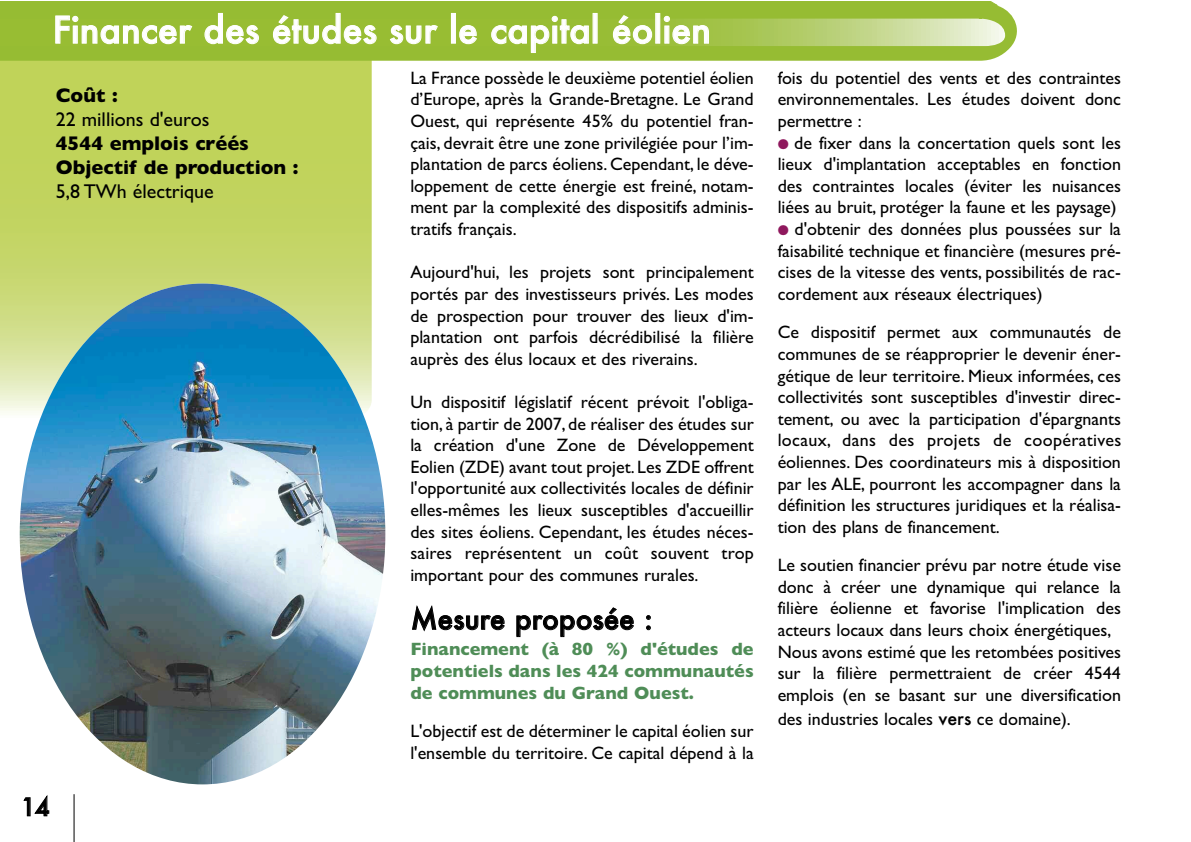
<style>
.page{position:relative;width:1191px;height:842px;background:#fff}
.page>*{position:absolute;margin:0;border:0;box-sizing:border-box;transform-origin:0 0}
.t1{font:500 36px "Futura";color:#fff}
.t2{font:500 28px "Futura";color:#000}
.t3{font:500 24px "Futura";color:#000}
.t4{font:700 20px/24px "Gill Sans";color:#000}
.t5{font:20px "Gill Sans";color:#000}
.t6{font:18px/21.6px "Gill Sans";color:#000;text-align:justify}
.t7{font:700 18px/21.6px "Gill Sans";color:#4f8d57;text-align:justify}
.s1{color:#8f185d}
.s2{font-family:"Futura";font-weight:500}
</style>
<div class="page">
<svg style="left:0;top:61px;width:372px;height:358px;background:#c5d669"></svg>
<svg style="left:0;top:5px;width:1017px;height:56px;background:#9ec142"></svg>
<hr style="left:0;top:2px;width:998px;height:4px;background:#96bc33">
<hr style="left:74px;top:794px;width:1px;height:48px;background:#000">
<img style="left:20px;top:284px;width:365px;height:500px;border-radius:50%">
<h1 class="t1" style="left:53px;top:5px;width:660px">Financer des études sur le capital éolien</h1>
<p class="t4" style="left:56px;top:83px;width:63px">Coût :</p>
<p class="t5" style="left:56px;top:108px;width:155px">22 millions d'euros</p>
<p class="t4" style="left:56px;top:131px;width:244px">4544 emplois créés<br>Objectif de production :</p>
<p class="t5" style="left:56px;top:180px;width:159px">5,8 TWh électrique</p>
<p class="t6" style="left:410px;top:67px;width:345px">La France possède le deuxième potentiel éolien d’Europe, après la Grande-Bretagne. Le Grand Ouest, qui représente 45% du potentiel fran&shy;çais, devrait être une zone privilégiée pour l’im&shy;plantation de parcs éoliens. Cependant, le déve&shy;loppement de cette énergie est freiné, notam&shy;ment par la complexité des dispositifs adminis&shy;tratifs français.</p>
<p class="t6" style="left:410px;top:261px;width:345px">Aujourd'hui, les projets sont principalement portés par des investisseurs privés. Les modes de prospection pour trouver des lieux d'im&shy;plantation ont parfois décrédibilisé la filière auprès des élus locaux et des riverains.</p>
<p class="t6" style="left:410px;top:391px;width:345px">Un dispositif législatif récent prévoit l'obliga&shy;tion, à partir de 2007, de réaliser des études sur la création d'une Zone de Développement Eolien (ZDE) avant tout projet. Les ZDE offrent l'opportunité aux collectivités locales de définir elles-mêmes les lieux susceptibles d'accueillir des sites éoliens. Cependant, les études néces&shy;saires représentent un coût souvent trop important pour des communes rurales.</p>
<h2 class="t2" style="left:411px;top:600px;width:243px">Mesure proposée :</h2>
<p class="t7" style="left:410px;top:638px;width:345px">Financement (à 80 %) d'études de potentiels dans les 424 communautés de communes du Grand Ouest.</p>
<p class="t6" style="left:410px;top:720px;width:345px">L'objectif est de déterminer le capital éolien sur l'ensemble du territoire. Ce capital dépend à la</p>
<h3 class="t3" style="left:21px;top:790px;width:30px">14</h3>
<p class="t6" style="left:777px;top:67px;width:345px">fois du potentiel des vents et des contraintes environnementales. Les études doivent donc permettre :</p>
<p class="t6" style="left:777px;top:132px;width:345px"><span class="s1">●</span> de fixer dans la concertation quels sont les lieux d'implantation acceptables en fonction des contraintes locales (éviter les nuisances liées au bruit, protéger la faune et les paysage)</p>
<p class="t6" style="left:777px;top:218px;width:345px"><span class="s1">●</span> d'obtenir des données plus poussées sur la faisabilité technique et financière (mesures pré&shy;cises de la vitesse des vents, possibilités de rac&shy;cordement aux réseaux électriques)</p>
<p class="t6" style="left:777px;top:321px;width:345px">Ce dispositif permet aux communautés de communes de se réapproprier le devenir éner&shy;gétique de leur territoire. Mieux informées, ces collectivités sont susceptibles d'investir direc&shy;tement, ou avec la participation d'épargnants locaux, dans des projets de coopératives éoliennes. Des coordinateurs mis à disposition par les ALE, pourront les accompagner dans la définition les structures juridiques et la réalisa&shy;tion des plans de financement.</p>
<p class="t6" style="left:777px;top:554px;width:345px;text-align:left">Le soutien financier prévu par notre étude vise donc à créer une dynamique qui relance la filière éolienne et favorise l'implication des acteurs locaux dans leurs choix énergétiques, Nous avons estimé que les retombées positives sur la filière permettraient de créer 4544 emplois (en se basant sur une diversification</p>
<p class="t6" style="left:777px;top:708px;width:295px">des industries locales <span class="s2">vers</span> ce domaine).</p>
</div>
